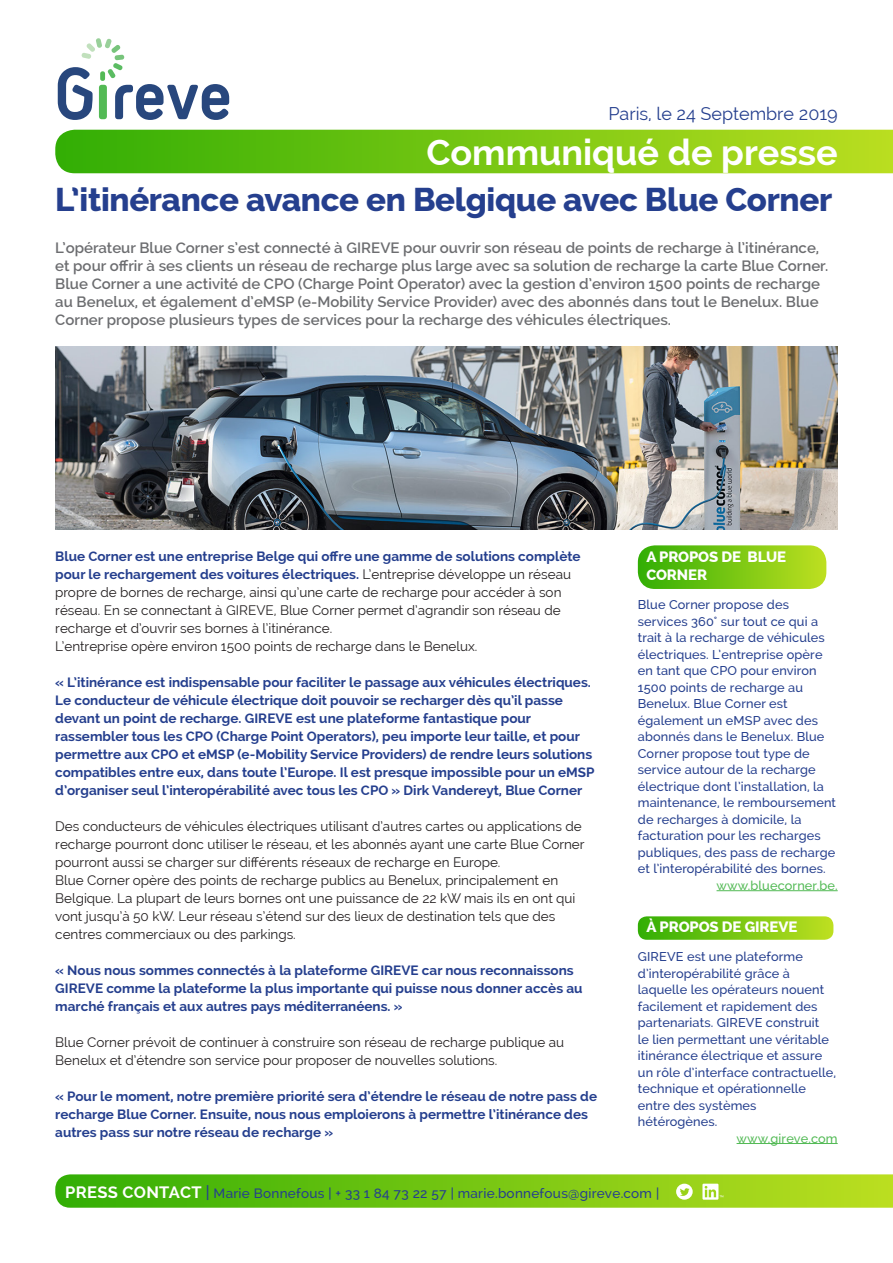
<style>
.page{position:relative;width:893px;height:1263px;background:#fff}
.page>*{position:absolute;margin:0;border:0;box-sizing:border-box;transform-origin:0 0}
.t1{font:700 36px "Raleway";color:#fff}
.t2{font:800 33px "Raleway";letter-spacing:-.01em;color:#253f8e}
.t3{font:18px "Raleway";color:#253f8e}
.t4{font:600 15px/18px "Raleway";color:#6c6d70}
.t5{font:800 15px/18px "Raleway";letter-spacing:-.01em;color:#fff}
.t6{font:13.5px/18px "Raleway";color:#231f20}
.t7{font:700 13.5px/18px "Raleway";color:#253f8e}
.t8{font:500 13.5px "Raleway";letter-spacing:.02em;color:#253f8e}
.t9{font:500 12.75px/16.5px "Raleway";letter-spacing:.01em;color:#253f8e}
.t10{font:500 12.75px "Raleway";letter-spacing:.01em;color:#53ba55}
.s1{font-weight:700;color:#253f8e}
.s2{font-weight:700;font-size:16.5px;color:#fff}
.s3{font-size:16.5px}
</style>
<div class="page">
<svg style="left:58px;top:38px;width:171px;height:82px"></svg>
<svg style="left:55px;top:130px;width:838px;height:43px;background:#76c613"></svg>
<svg style="left:638px;top:545px;width:188px;height:44px;background:#7cc81b"></svg>
<svg style="left:638px;top:916px;width:195px;height:24px;background:#7dc81b"></svg>
<hr style="left:716px;top:890px;width:122px;height:1px;background:#53ba55">
<hr style="left:737px;top:1143px;width:101px;height:1px;background:#53ba55">
<svg style="left:55px;top:1174px;width:838px;height:34px;background:#7bc81b"></svg>
<img style="left:55px;top:347px;width:783px;height:182px">
<h3 class="t3" style="left:608px;top:103px;width:231px">Paris, le 24 Septembre 2019</h3>
<h1 class="t1" style="left:426px;top:131px;width:413px">Communiqué de presse</h1>
<h2 class="t2" style="left:55px;top:181px;width:778px">L’itinérance avance en Belgique avec Blue Corner</h2>
<p class="t4" style="left:55px;top:239px;width:775px">L’opérateur Blue Corner s’est connecté à GIREVE pour ouvrir son réseau de points de recharge à l’itinérance, et pour offrir à ses clients un réseau de recharge plus large avec sa solution de recharge la carte Blue Corner.<br>Blue Corner a une activité de CPO (Charge Point Operator) avec la gestion d’environ 1500 points de recharge au Benelux, et également d’eMSP (e-Mobility Service Provider) avec des abonnés dans tout le Benelux. Blue Corner propose plusieurs types de services pour la recharge des véhicules électriques.</p>
<p class="t6" style="left:55px;top:547px;width:527px"><span class="s1">Blue Corner est une entreprise Belge qui offre une gamme de solutions complète pour le rechargement des voitures électriques.</span> L’entreprise développe un réseau propre de bornes de recharge, ainsi qu’une carte de recharge pour accéder à son réseau. En se connectant à GIREVE, Blue Corner permet d’agrandir son réseau de recharge et d’ouvrir ses bornes à l’itinérance.<br>L’entreprise opère environ 1500 points de recharge dans le Benelux.</p>
<p class="t7" style="left:55px;top:673px;width:541px">« L’itinérance est indispensable pour faciliter le passage aux véhicules électriques.<br>Le conducteur de véhicule électrique doit pouvoir se recharger dès qu’il passe devant un point de recharge. GIREVE est une plateforme fantastique pour rassembler tous les CPO (Charge Point Operators), peu importe leur taille, et pour permettre aux CPO et eMSP (e-Mobility Service Providers) de rendre leurs solutions compatibles entre eux, dans toute l’Europe. Il est presque impossible pour un eMSP d’organiser seul l’interopérabilité avec tous les CPO » Dirk Vandereyt, Blue Corner</p>
<p class="t6" style="left:55px;top:817px;width:531px">Des conducteurs de véhicules électriques utilisant d’autres cartes ou applications de recharge pourront donc utiliser le réseau, et les abonnés ayant une carte Blue Corner pourront aussi se charger sur différents réseaux de recharge en Europe.<br>Blue Corner opère des points de recharge publics au Benelux, principalement en Belgique. La plupart de leurs bornes ont une puissance de 22 kW mais ils en ont qui vont jusqu’à 50 kW. Leur réseau s’étend sur des lieux de destination tels que des centres commerciaux ou des parkings.</p>
<p class="t7" style="left:55px;top:961px;width:529px">« Nous nous sommes connectés à la plateforme GIREVE car nous reconnaissons<br>GIREVE comme la plateforme la plus importante qui puisse nous donner accès au marché français et aux autres pays méditerranéens. »</p>
<p class="t6" style="left:55px;top:1033px;width:510px">Blue Corner prévoit de continuer à construire son réseau de recharge publique au<br>Benelux et d’étendre son service pour proposer de nouvelles solutions.</p>
<p class="t7" style="left:55px;top:1087px;width:543px">« Pour le moment, notre première priorité sera d’étendre le réseau de notre pass de recharge Blue Corner. Ensuite, nous nous emploierons à permettre l’itinérance des autres pass sur notre réseau de recharge »</p>
<p class="t5" style="left:646px;top:548px;width:141px">A PROPOS DE BLUE<br>CORNER</p>
<p class="t9" style="left:638px;top:596px;width:200px">Blue Corner propose des services 360° sur tout ce qui a trait à la recharge de véhicules électriques. L’entreprise opère en tant que CPO pour environ<br>1500 points de recharge au<br>Benelux. Blue Corner est également un eMSP avec des abonnés dans le Benelux. Blue<br>Corner propose tout type de service autour de la recharge électrique dont l’installation, la maintenance, le remboursement de recharges à domicile, la facturation pour les recharges publiques, des pass de recharge et l’interopérabilité des bornes.</p>
<p class="t10" style="left:716px;top:878px;width:123px">www.bluecorner.be.</p>
<p class="t5" style="left:646px;top:917px;width:153px">À PROPOS DE GIREVE</p>
<p class="t9" style="left:638px;top:948px;width:200px">GIREVE est une plateforme d’interopérabilité grâce à laquelle les opérateurs nouent facilement et rapidement des partenariats. GIREVE construit<br>le lien permettant une véritable itinérance électrique et assure un rôle d’interface contractuelle, technique et opérationnelle entre des systèmes hétérogènes.</p>
<p class="t10" style="left:737px;top:1131px;width:103px">www.gireve.com</p>
<p class="t8" style="left:65px;top:1185px;width:595px"><span class="s2">PRESS CONTACT</span> <span class="s3">|</span> Marie Bonnefous | + 33 1 84 73 22 57 | marie.bonnefous@gireve.com |</p>
</div>
